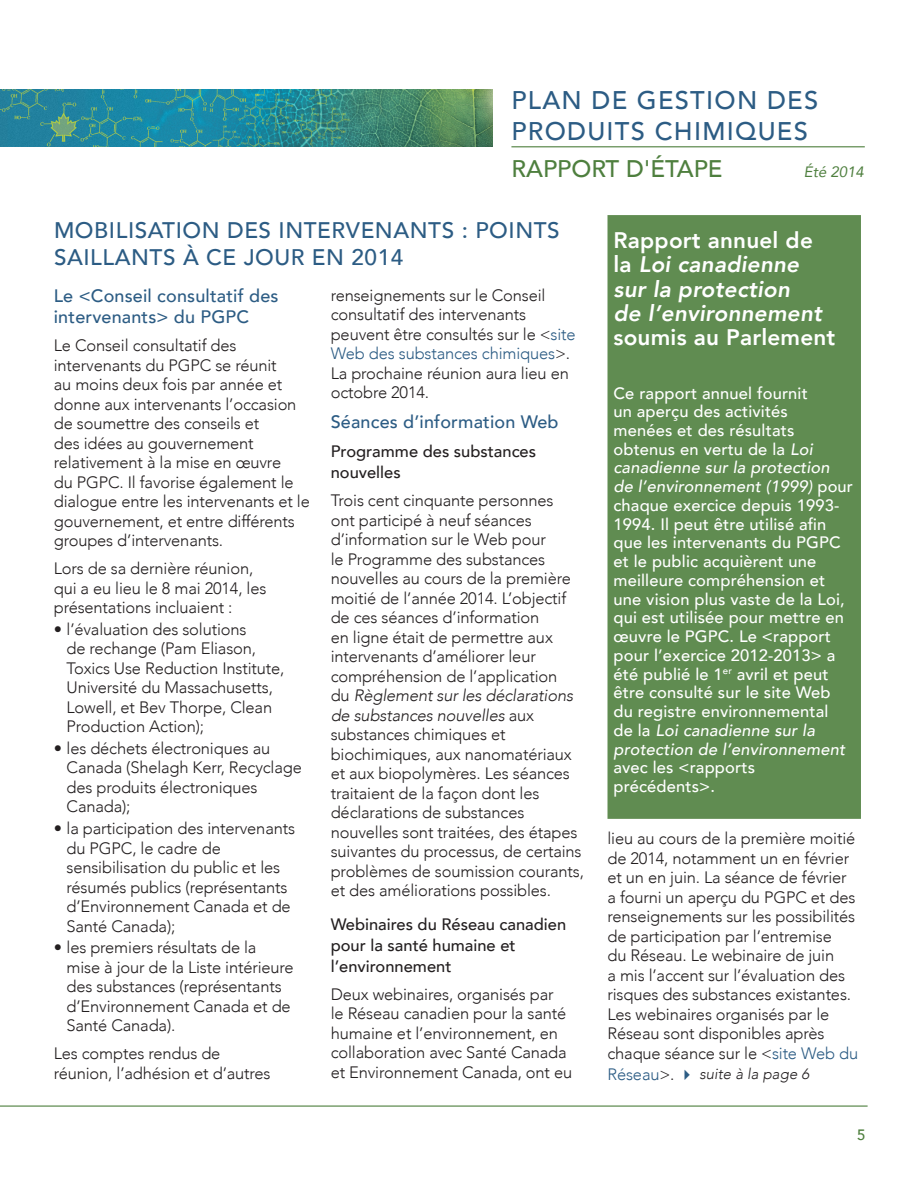
<style>
.page{position:relative;width:918px;height:1188px;background:#fff}
.page>*{position:absolute;margin:0;border:0;box-sizing:border-box;transform-origin:0 0}
.t1{font:500 25.5px/30.6px "Avenir";letter-spacing:.05em;color:#2c5c84}
.t2{font:500 24px "Avenir";color:#4e7f3e}
.t3{font:italic 800 22.5px/24px "Avenir";letter-spacing:.01em;color:#fff}
.t4{font:500 22.5px "Avenir";letter-spacing:.025em;color:#2c5c84}
.t5{font:800 22.5px "Avenir";letter-spacing:.01em;color:#fff}
.t6{font:500 18px/21px "Avenir";letter-spacing:.01em;color:#2c5c84}
.t7{font:300 16.5px/19.5px "Avenir";letter-spacing:-.01em;color:#231f20}
.t8{font:500 16.5px/18.8px "Avenir";letter-spacing:.01em;color:#fff}
.t9{font:500 16.5px/21px "Avenir";color:#231f20}
.t10{font:italic 300 15px "Avenir";letter-spacing:.005em;color:#231f20}
.t11{font:italic 15px "Avenir";color:#4e7f3e}
.t12{font:500 15px "Avenir";color:#4e7f3e}
.s1{color:#2c5c84}
.s2{font-style:italic}
.s3{font-style:normal}
.s4{font-style:normal;font-size:16.5px;color:#2c5c84}
.s5{font-style:normal;font-size:16.5px}
</style>
<div class="page">
<hr style="left:0;top:1106px;width:868px;height:1px;background:#4e7f3e">
<hr style="left:511px;top:146px;width:354px;height:1px;background:#4e7f3e">
<img style="left:0;top:89px;width:493px;height:58px">
<div style="left:608px;top:215px;width:253px;height:604px;background:#608c51"></div>
<h1 class="t1" style="left:511px;top:83px;width:308px;text-indent:80px">de g estion des produits chimiques</h1>
<h2 class="t2" style="left:511px;top:148px;width:213px">rapport d'étape</h2>
<p class="t11" style="left:804px;top:162px;width:62px">Été 2014</p>
<h1 class="t1" style="left:511px;top:83px;width:34px">plan</h1>
<h3 class="t4" style="left:54px;top:210px;width:339px">Mobilisation des intervenan</h3>
<h3 class="t4" style="left:428px;top:210px;width:133px">ts : Points</h3>
<h3 class="t4" style="left:54px;top:237px;width:28px">saillan</h3>
<h3 class="t4" style="left:150px;top:237px;width:255px">ts à ce jour en 2014</h3>
<p class="t6" style="left:54px;top:284px;width:226px">Le &lt;Conseil consultatif des intervenants&gt; du PGPC</p>
<p class="t7" style="left:54px;top:336px;width:258px">Le Conseil consultatif des intervenants du PGPC se réunit<br>au moins deux fois par année et donne aux intervenants l’occasion de soumettre des conseils et<br>des idées au gouvernement relativement à la mise en œuvre<br>du PGPC. Il favorise également le dialogue entre les intervenants et le gouvernement, et entre différents groupes d’intervenants.</p>
<p class="t7" style="left:54px;top:559px;width:214px">Lors de sa dernière réunion, qui a eu lieu le 8 mai 2014, les présentations incluaient :</p>
<p class="t7" style="left:67px;top:619px;width:219px;text-indent:-13px">• l’évaluation des solutions<br>de rechange (Pam Eliason,<br>Toxics Use Reduction Institute,<br>Université du Massachusetts,<br>Lowell, et Bev Thorpe, Clean<br>Production Action);</p>
<p class="t7" style="left:67px;top:739px;width:237px;text-indent:-13px">• les déchets électroniques au<br>Canada (Shelagh Kerr, Recyclage des produits électroniques<br>Canada);</p>
<p class="t7" style="left:67px;top:819px;width:230px;text-indent:-13px">• la participation des intervenants du PGPC, le cadre de sensibilisation du public et les résumés publics (représentants d’Environnement Canada et de<br>Santé Canada);</p>
<p class="t7" style="left:67px;top:938px;width:229px;text-indent:-13px">• les premiers résultats de la mise à jour de la Liste intérieure des substances (représentants d’Environnement Canada et de<br>Santé Canada).</p>
<p class="t7" style="left:54px;top:1044px;width:218px">Les comptes rendus de réunion, l’adhésion et d’autres</p>
<p class="t7" style="left:331px;top:285px;width:247px">renseignements sur le Conseil consultatif des intervenants peuvent être consultés sur le &lt;<span class="s1">site<br>Web des substances chimiques</span>&gt;.<br>La prochaine réunion aura lieu en octobre 2014.</p>
<p class="t6" style="left:331px;top:410px;width:229px">Séances d’information Web</p>
<p class="t9" style="left:331px;top:440px;width:207px">Programme des substances nouvelles</p>
<p class="t7" style="left:331px;top:491px;width:255px">Trois cent cinquante personnes<br>ont participé à neuf séances d’information sur le Web pour<br>le Programme des substances nouvelles au cours de la première moitié de l’année 2014. L’objectif de ces séances d’information<br>en ligne était de permettre aux intervenants d’améliorer leur compréhension de l’application<br>du <span class="s2">Règlement sur les déclarations de substances nouvelles</span> aux substances chimiques et biochimiques, aux nanomatériaux et aux biopolymères. Les séances traitaient de la façon dont les déclarations de substances nouvelles sont traitées, des étapes suivantes du processus, de certains problèmes de soumission courants, et des améliorations possibles.</p>
<p class="t9" style="left:331px;top:913px;width:237px">Webinaires du Réseau canadien pour la santé humaine et l’environnement</p>
<p class="t7" style="left:331px;top:985px;width:243px">Deux webinaires, organisés par<br>le Réseau canadien pour la santé humaine et l’environnement, en collaboration avec Santé Canada et Environnement Canada, ont eu</p>
<h3 class="t3" style="left:614px;top:229px;width:210px"><span class="s3">Rapport annuel de la</span> Loi canadienne sur la protection de l’environnement</h3>
<h3 class="t5" style="left:614px;top:319px;width:223px">soumis au Parlement</h3>
<p class="t8" style="left:614px;top:382px;width:241px">Ce rapport annuel fournit<br>un aperçu des activités<br>menées et des résultats obtenus en vertu de la <span class="s2">Loi canadienne sur la protection de l’environnement (1999)</span> pour chaque exercice depuis 1993-<br>1994. Il peut être utilisé afin que les intervenants du PGPC et le public acquièrent une meilleure compréhension et une vision plus vaste de la Loi, qui est utilisée pour mettre en œuvre le PGPC. Le &lt;rapport pour l’exercice 2012-2013&gt; a été publié le 1<sup>er</sup> avril et peut être consulté sur le site Web du registre environnemental<br>de la <span class="s2">Loi canadienne sur la protection de l’environnement</span></p>
<p class="t8" style="left:614px;top:757px;width:143px">avec les &lt;rapports précédents&gt;.</p>
<p class="t7" style="left:608px;top:829px;width:252px">lieu au cours de la première moitié de 2014, notamment un en février et un en juin. La séance de février a fourni un aperçu du PGPC et des renseignements sur les possibilités de participation par l’entremise<br>du Réseau. Le webinaire de juin<br>a mis l’accent sur l’évaluation des risques des substances existantes.<br>Les webinaires organisés par le Réseau sont disponibles après chaque séance sur le &lt;<span class="s1">site Web du</span></p>
<p class="t10" style="left:608px;top:1065px;width:203px"><span class="s4">Réseau</span><span class="s5">&gt;.</span> <span class="s1">✔</span> suite à la page 6</p>
<p class="t12" style="left:857px;top:1122px;width:10px">5</p>
</div>
